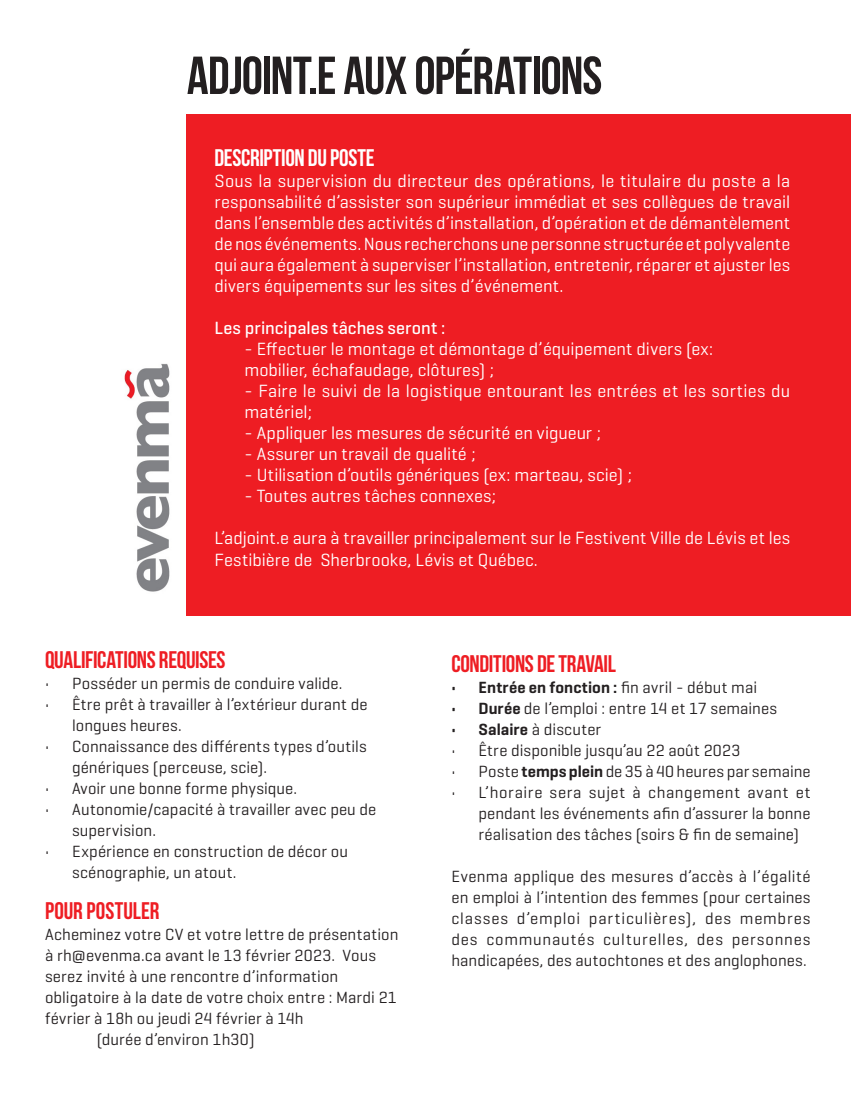
<style>
.page{position:relative;width:851px;height:1106px;background:#fff}
.page>*{position:absolute;margin:0;border:0;box-sizing:border-box;transform-origin:0 0}
.GEOGROTESQUE_21pt{font:53.4px "Bebas Neue";letter-spacing:-.02em;color:#231f20}
.GEOGROTESQUE_21pt-2{font:24px "Bebas Neue";letter-spacing:-.015em;color:#ee1d23}
.GEOGROTESQUE_21pt-3{font:24px "Bebas Neue";letter-spacing:-.01em;color:#fff}
.GEOGROTESQUE_21pt-4{font:24px "Bebas Neue";letter-spacing:.005em;color:#ee1d23}
.GEOGROTESQUE_21pt-5{font:18px/21px "Geogrotesque";letter-spacing:.005em;color:#fff}
.GEOGROTESQUE_21pt-6{font:500 18px "Geogrotesque";letter-spacing:.005em;color:#fff}
.GEOGROTESQUE_21pt-7{font:16.5px/21px "Geogrotesque";letter-spacing:.005em;color:#231f20}
.t1{font:600 16.5px "Geogrotesque";letter-spacing:.01em;color:#231f20}
.s1{font-family:"Bebas Neue";font-size:24px;color:#ee1d23}
.s2{font-weight:400}
.s3{font-weight:600}
</style>
<div class="page">
<div style="left:187px;top:115px;width:663px;height:501px;background:#ee1d23"></div>
<img style="left:124px;top:363px;width:46px;height:229px">
<p class="GEOGROTESQUE_21pt" style="left:187px;top:46px;width:417px">ADJOINT.E AUX OPÉRATIONS</p>
<p class="GEOGROTESQUE_21pt-3" style="left:214px;top:144px;width:161px">DESCRIPTION DU POSTE</p>
<p class="GEOGROTESQUE_21pt-5" style="left:214px;top:169px;width:577px;text-align:justify">Sous la supervision du directeur des opérations, le titulaire du poste a la responsabilité d’assister son supérieur immédiat et ses collègues de travail dans l’ensemble des activités d’installation, d’opération et de démantèlement de nos événements. Nous recherchons une personne structurée et polyvalente qui aura également à superviser l’installation, entretenir, réparer et ajuster les divers équipements sur les sites d’événement.</p>
<p class="GEOGROTESQUE_21pt-6" style="left:214px;top:316px;width:232px">Les principales tâches seront :</p>
<p class="GEOGROTESQUE_21pt-5" style="left:244px;top:337px;width:470px">- Effectuer le montage et démontage d’équipement divers (ex: mobilier, échafaudage, clôtures) ;</p>
<p class="GEOGROTESQUE_21pt-5" style="left:244px;top:379px;width:547px">- Faire le suivi de la logistique entourant les entrées et les sorties du matériel;</p>
<p class="GEOGROTESQUE_21pt-5" style="left:244px;top:421px;width:358px">- Appliquer les mesures de sécurité en vigueur ;</p>
<p class="GEOGROTESQUE_21pt-5" style="left:244px;top:442px;width:232px">- Assurer un travail de qualité ;</p>
<p class="GEOGROTESQUE_21pt-5" style="left:244px;top:463px;width:389px">- Utilisation d’outils génériques (ex: marteau, scie) ;</p>
<p class="GEOGROTESQUE_21pt-5" style="left:244px;top:484px;width:253px">- Toutes autres tâches connexes;</p>
<p class="GEOGROTESQUE_21pt-5" style="left:214px;top:526px;width:577px;line-height:22.5px">L’adjoint.e aura à travailler principalement sur le Festivent Ville de Lévis et les<br>Festibière de Sherbrooke, Lévis et Québec.<span class="s1">EXIGENCES</span></p>
<p class="GEOGROTESQUE_21pt-2" style="left:45px;top:646px;width:182px">QUALIFICATIONS REQUISES</p>
<p class="GEOGROTESQUE_21pt-7" style="left:45px;top:672px;width:299px">• Posséder un permis de conduire valide.</p>
<p class="GEOGROTESQUE_21pt-7" style="left:72px;top:693px;width:297px;text-indent:-27px">• Être prêt à travailler à l’extérieur durant de longues heures.</p>
<p class="GEOGROTESQUE_21pt-7" style="left:72px;top:735px;width:296px;text-indent:-27px">• Connaissance des différents types d’outils génériques (perceuse, scie).</p>
<p class="GEOGROTESQUE_21pt-7" style="left:45px;top:777px;width:254px">• Avoir une bonne forme physique.</p>
<p class="GEOGROTESQUE_21pt-7" style="left:72px;top:798px;width:306px;text-indent:-27px">• Autonomie/capacité à travailler avec peu de supervision.</p>
<p class="GEOGROTESQUE_21pt-7" style="left:72px;top:840px;width:277px;text-indent:-27px">• Expérience en construction de décor ou scénographie, un atout.</p>
<p class="GEOGROTESQUE_21pt-4" style="left:45px;top:897px;width:116px">POUR POSTULER</p>
<p class="GEOGROTESQUE_21pt-7" style="left:45px;top:923px;width:355px">Acheminez votre CV et votre lettre de présentation à rh@evenma.ca avant le 13 février 2023. Vous serez invité à une rencontre d’information obligatoire à la date de votre choix entre : Mardi 21 février à 18h ou jeudi 24 février à 14h</p>
<p class="GEOGROTESQUE_21pt-7" style="left:97px;top:1028px;width:159px">(durée d’environ 1h30)</p>
<p class="GEOGROTESQUE_21pt-2" style="left:451px;top:650px;width:166px">CONDITIONS DE TRAVAIL</p>
<p class="t1" style="left:451px;top:677px;width:307px">• Entrée en fonction : <span class="s2">fin avril - début mai</span></p>
<p class="GEOGROTESQUE_21pt-7" style="left:451px;top:697px;width:327px"><span class="s3">• Durée</span> de l’emploi : entre 14 et 17 semaines</p>
<p class="GEOGROTESQUE_21pt-7" style="left:451px;top:718px;width:151px"><span class="s3">• Salaire</span> à discuter</p>
<p class="GEOGROTESQUE_21pt-7" style="left:451px;top:739px;width:290px">• Être disponible jusqu’au 22 août 2023</p>
<p class="GEOGROTESQUE_21pt-7" style="left:451px;top:760px;width:360px">• Poste <span class="s3">temps plein</span> de 35 à 40 heures par semaine</p>
<p class="GEOGROTESQUE_21pt-7" style="left:478px;top:781px;width:333px;text-align:justify;text-indent:-27px">• L’horaire sera sujet à changement avant et pendant les événements afin d’assurer la bonne réalisation des tâches (soirs &amp; fin de semaine)</p>
<p class="GEOGROTESQUE_21pt-7" style="left:451px;top:865px;width:360px;text-align:justify">Evenma applique des mesures d’accès à l’égalité en emploi à l’intention des femmes (pour certaines classes d’emploi particulières), des membres des communautés culturelles, des personnes handicapées, des autochtones et des anglophones.</p>
</div>
